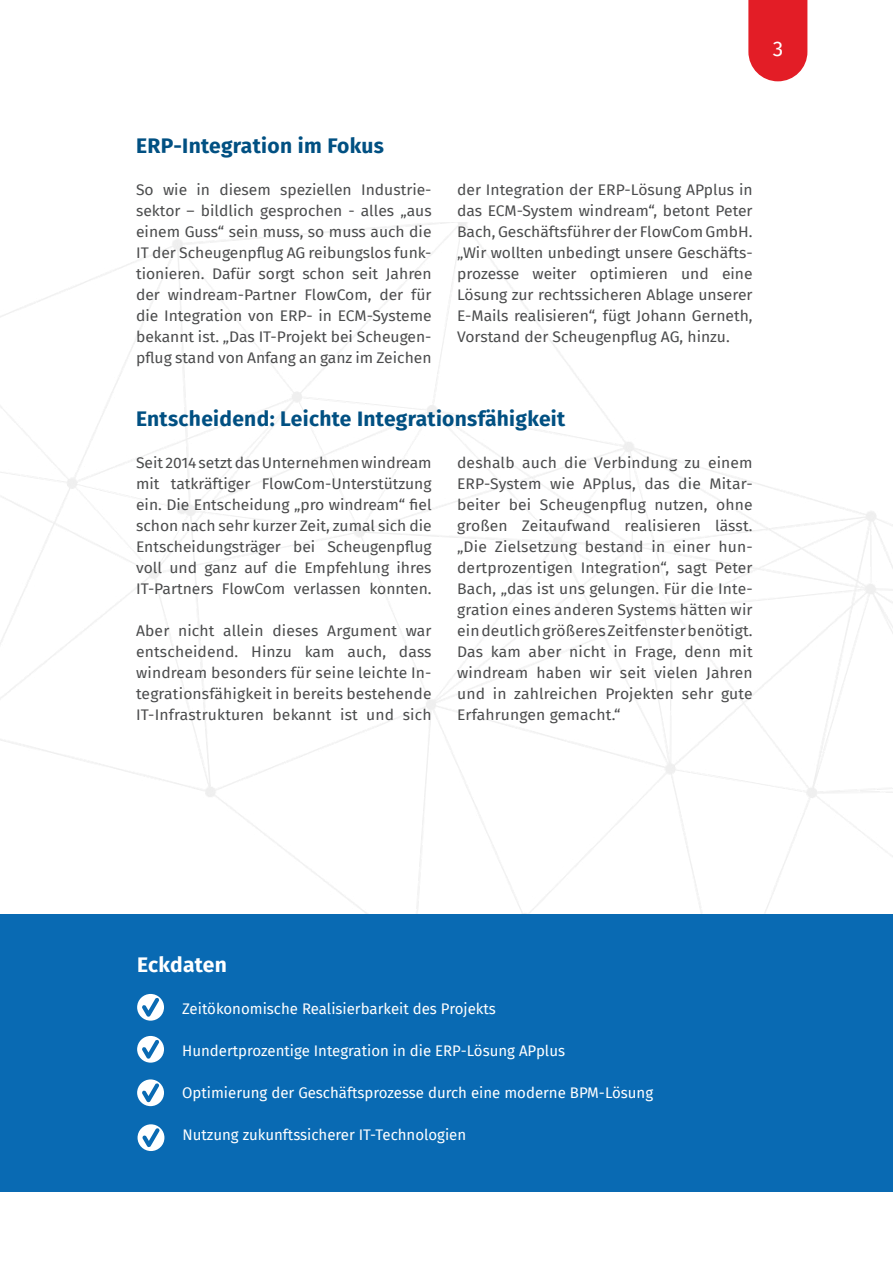
<style>
.page{position:relative;width:893px;height:1263px;background:#fff}
.page>*{position:absolute;margin:0;border:0;box-sizing:border-box;transform-origin:0 0}
.Überschrift_1{font:700 21px "Fira Sans";letter-spacing:.015em;color:#015082}
.Überschirft_2{font:700 21px "Fira Sans";letter-spacing:.015em;color:#fff}
.t1{font:21px "Fira Sans";color:#fff}
.Fließext{font:15px/21px "Fira Sans";color:#4b4c4d;text-align:justify;scale:1.04 1}
.Aufzählungszeichen_H{font:15px "Fira Sans";color:#fff}
</style>
<div class="page">
<svg style="left:748px;top:0;width:59px;height:81px;background:#e52e37"></svg>
<div style="left:0;top:914px;width:893px;height:277px;background:#096ab3"></div>
<svg style="left:137px;top:994px;width:27px;height:27px"></svg>
<svg style="left:137px;top:1036px;width:27px;height:27px"></svg>
<svg style="left:138px;top:1124px;width:26px;height:27px"></svg>
<svg style="left:137px;top:1079px;width:27px;height:27px"></svg>
<h1 class="t1" style="left:773px;top:33px;width:12px">3</h1>
<p class="Überschrift_1" style="left:136px;top:128px;width:249px">ERP-Integration im Fokus</p>
<p class="Fließext" style="left:136px;top:179px;width:286px">So wie in diesem speziellen Industrie&shy;sektor – bildlich gesprochen - alles „aus einem Guss“ sein muss, so muss auch die IT der Scheugenpflug AG reibungslos funk&shy;tionieren. Dafür sorgt schon seit Jahren der windream-Partner FlowCom, der für die Integration von ERP- in ECM-Systeme bekannt ist. „Das IT-Projekt bei Scheugen&shy;pflug stand von Anfang an ganz im Zeichen</p>
<p class="Fließext" style="left:457px;top:179px;width:286px">der Integration der ERP-Lösung APplus in das ECM-System windream“, betont Peter Bach, Geschäftsführer der FlowCom GmbH. „Wir wollten unbedingt unsere Geschäfts&shy;prozesse weiter optimieren und eine Lösung zur rechtssicheren Ablage unserer E-Mails realisieren“, fügt Johann Gerneth, Vorstand der Scheugenpflug AG, hinzu.</p>
<p class="Überschrift_1" style="left:136px;top:401px;width:431px">Entscheidend: Leichte Integrationsfähigkeit</p>
<p class="Fließext" style="left:136px;top:452px;width:286px">Seit 2014 setzt das Unternehmen windream mit tatkräftiger FlowCom-Unterstützung ein. Die Entscheidung „pro windream“ fiel schon nach sehr kurzer Zeit, zumal sich die Entscheidungsträger bei Scheugenpflug voll und ganz auf die Empfehlung ihres IT-Partners FlowCom verlassen konnten.</p>
<p class="Fließext" style="left:136px;top:620px;width:286px">Aber nicht allein dieses Argument war entscheidend. Hinzu kam auch, dass windream besonders für seine leichte In&shy;tegrationsfähigkeit in bereits bestehende IT-Infrastrukturen bekannt ist und sich</p>
<p class="Fließext" style="left:457px;top:452px;width:286px">deshalb auch die Verbindung zu einem ERP-System wie APplus, das die Mitar&shy;beiter bei Scheugenpflug nutzen, ohne großen Zeitaufwand realisieren lässt. „Die Zielsetzung bestand in einer hun&shy;dertprozentigen Integration“, sagt Peter Bach, „das ist uns gelungen. Für die Inte&shy;gration eines anderen Systems hätten wir ein deutlich größeres Zeitfenster benötigt.<br>Das kam aber nicht in Frage, denn mit windream haben wir seit vielen Jahren und in zahlreichen Projekten sehr gute Erfahrungen gemacht.“</p>
<p class="Überschirft_2" style="left:137px;top:947px;width:91px">Eckdaten</p>
<p class="Aufzählungszeichen_H" style="left:182px;top:997px;width:315px">Zeitökonomische Realisierbarkeit des Projekts</p>
<p class="Aufzählungszeichen_H" style="left:182px;top:1039px;width:384px">Hundertprozentige Integration in die ERP-Lösung APplus</p>
<p class="Aufzählungszeichen_H" style="left:182px;top:1081px;width:473px">Optimierung der Geschäftsprozesse durch eine moderne BPM-Lösung</p>
<p class="Aufzählungszeichen_H" style="left:183px;top:1123px;width:285px">Nutzung zukunftssicherer IT-Technologien</p>
</div>
